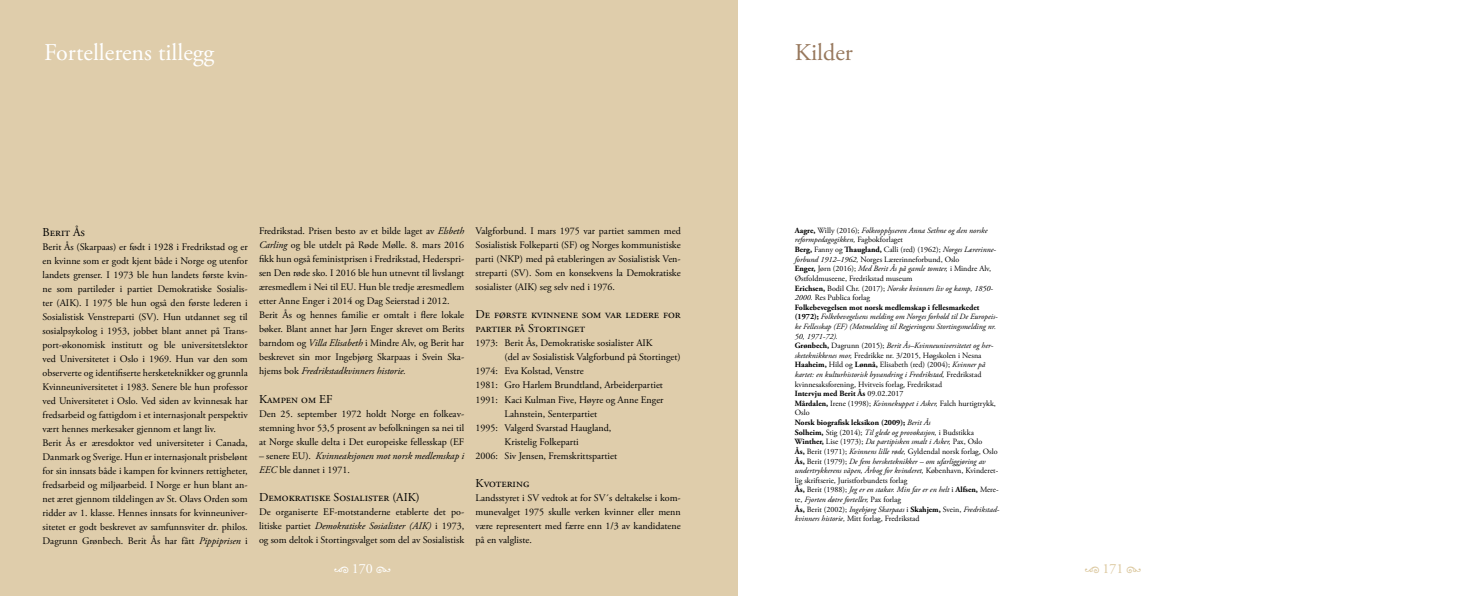
<style>
.page{position:relative;width:1475px;height:596px;background:#fff}
.page>*{position:absolute;margin:0;border:0;box-sizing:border-box;transform-origin:0 0}
.t1{font:24px "Adobe Garamond Pro";color:#fff}
.t2{font:24px "Adobe Garamond Pro";color:#97785d}
.t3{font:14px "Adobe Garamond Pro";color:#fff}
.t4{font:14px "Adobe Garamond Pro";color:#dbc79d}
.t5{font:12px/14px "Adobe Garamond Pro";color:#000}
.t6{font:10px/14px "Adobe Garamond Pro";color:#000;text-align:justify}
.t7{font:italic 10px/14px "Adobe Garamond Pro";color:#000}
.t8{font:italic 8px/9.6px "Adobe Garamond Pro";color:#000}
.s1{font-style:italic}
.s2{font-style:normal}
.s3{font-weight:700;font-style:normal}
</style>
<div class="page">
<div style="left:0;top:0;width:737px;height:595px;background:#dfcdab"></div>
<h1 class="t1" style="left:44px;top:38px;width:171px">Fortellerens tillegg</h1>
<h1 class="t2" style="left:794px;top:38px;width:59px">Kilder</h1>
<p class="t5" style="left:43px;top:225px;width:44px">Berit Ås</p>
<p class="t6" style="left:43px;top:240px;width:207px;text-align:left">Berit Ås (Skarpaas) er født i 1928 i Fredrikstad og er en kvinne som er godt kjent både i Norge og utenfor landets grenser. I 1973 ble hun landets første kvin&shy;ne som partileder i partiet Demokratiske Sosialis&shy;ter (AIK). I 1975 ble hun også den første lederen i Sosialistisk Venstreparti (SV). Hun utdannet seg til sosialpsykolog i 1953, jobbet blant annet på Trans&shy;port-økonomisk institutt og ble universitetslektor ved Universitetet i Oslo i 1969. Hun var den som observerte og identifiserte hersketeknikker og grunnla Kvinneuniversitetet i 1983. Senere ble hun professor ved Universitetet i Oslo. Ved siden av kvinnesak har fredsarbeid og fattigdom i et internasjonalt perspektiv vært hennes merkesaker gjennom et langt liv.<br>Berit Ås er æresdoktor ved universiteter i Canada, Danmark og Sverige. Hun er internasjonalt prisbelønt for sin innsats både i kampen for kvinners rettigheter, fredsarbeid og miljøarbeid. I Norge er hun blant an&shy;net æret gjennom tildelingen av St. Olavs Orden som ridder av 1. klasse. Hennes innsats for kvinneuniver&shy;sitetet er godt beskrevet av samfunnsviter dr. philos.<br>Dagrunn Grønbech. Berit Ås har fått <span class="s1">Pippiprisen</span> i</p>
<p class="t6" style="left:259px;top:224px;width:207px;text-align:left">Fredrikstad. Prisen besto av et bilde laget av <span class="s1">Elsbeth Carling</span> og ble utdelt på Røde Mølle. 8. mars 2016 fikk hun også feministprisen i Fredrikstad, Hederspri&shy;sen Den røde sko. I 2016 ble hun utnevnt til livslangt æresmedlem i Nei til EU. Hun ble tredje æresmedlem etter Anne Enger i 2014 og Dag Seierstad i 2012.<br>Berit Ås og hennes familie er omtalt i flere lokale bøker. Blant annet har Jørn Enger skrevet om Berits barndom og <span class="s1">Villa Elisabeth</span> i Mindre Alv, og Berit har beskrevet sin mor Ingebjørg Skarpaas i Svein Ska&shy;hjems bok <span class="s1">Fredrikstadkvinners historie.</span></p>
<p class="t5" style="left:259px;top:392px;width:75px">Kampen om EF</p>
<p class="t6" style="left:259px;top:406px;width:207px">Den 25. september 1972 holdt Norge en folkeav&shy;stemning hvor 53,5 prosent av befolkningen sa nei til at Norge skulle delta i Det europeiske fellesskap (EF</p>
<p class="t7" style="left:259px;top:448px;width:207px"><span class="s2">– senere EU).</span> Kvinneaksjonen mot norsk medlemskap i<br>EEC <span class="s2">ble dannet i 1971.</span></p>
<p class="t5" style="left:259px;top:490px;width:162px">Demokratiske Sosialister (AIK)</p>
<p class="t6" style="left:259px;top:504px;width:207px">De organiserte EF-motstanderne etablerte det po&shy;litiske partiet <span class="s1">Demokratiske Sosialister (AIK)</span> i 1973, og som deltok i Stortingsvalget som del av Sosialistisk</p>
<p class="t6" style="left:475px;top:224px;width:207px">Valgforbund. I mars 1975 var partiet sammen med Sosialistisk Folkeparti (SF) og Norges kommunistiske parti (NKP) med på etableringen av Sosialistisk Ven&shy;streparti (SV). Som en konsekvens la Demokratiske sosialister (AIK) seg selv ned i 1976.</p>
<p class="t5" style="left:475px;top:308px;width:207px">De første kvinnene som var ledere for partier på Stortinget</p>
<p class="t6" style="left:475px;top:336px;width:179px">1973: Berit Ås, Demokratiske sosialister AIK</p>
<p class="t6" style="left:504px;top:350px;width:177px">(del av Sosialistisk Valgforbund på Stortinget)</p>
<p class="t6" style="left:475px;top:364px;width:109px">1974: Eva Kolstad, Venstre</p>
<p class="t6" style="left:475px;top:378px;width:189px">1981: Gro Harlem Brundtland, Arbeiderpartiet</p>
<p class="t6" style="left:475px;top:392px;width:189px">1991: Kaci Kulman Five, Høyre og Anne Enger</p>
<p class="t6" style="left:504px;top:406px;width:94px">Lahnstein, Senterpartiet</p>
<p class="t6" style="left:475px;top:420px;width:137px">1995: Valgerd Svarstad Haugland,</p>
<p class="t6" style="left:504px;top:434px;width:76px">Kristelig Folkeparti</p>
<p class="t6" style="left:475px;top:448px;width:143px">2006: Siv Jensen, Fremskrittspartiet</p>
<p class="t5" style="left:475px;top:476px;width:55px">Kvotering</p>
<p class="t6" style="left:475px;top:490px;width:207px">Landsstyret i SV vedtok at for SV´s deltakelse i kom&shy;munevalget 1975 skulle verken kvinner eller menn være representert med færre enn 1/3 av kandidatene på en valgliste.</p>
<p class="t8" style="left:794px;top:225px;width:206px"><span class="s3">Aagre,</span> <span class="s2">Willy (2016);</span> Folkeopplyseren Anna Sethne og den norske reformpedagogikken, <span class="s2">Fagbokforlaget<br></span><span class="s3">Berg,</span> <span class="s2">Fanny og</span> <span class="s3">Thaugland,</span> <span class="s2">Calli (red) (1962);</span> Norges Lærerinne&shy;forbund 1912–1962, <span class="s2">Norges Lærerinneforbund, Oslo<br></span><span class="s3">Enger,</span> <span class="s2">Jørn (2016);</span> Med Berit Ås på gamle tomter, <span class="s2">i Mindre Alv, Østfoldmuseene, Fredrikstad museum<br></span><span class="s3">Erichsen,</span> <span class="s2">Bodil Chr. (2017);</span> Norske kvinners liv og kamp, 1850- 2000. <span class="s2">Res Publica forlag<br></span><span class="s3">Folkebevegelsen mot norsk medlemskap i fellesmarkedet (1972);</span> Folkebevegelsens melding om Norges forhold til De Europeis&shy;ke Fellesskap (EF) (Motmelding til Regjeringens Stortingsmelding nr.<br>50, 1971-72).<br><span class="s3">Grønbech,</span> <span class="s2">Dagrunn (2015);</span> Berit Ås–Kvinneuniversitetet og her&shy;sketeknikkenes mor, <span class="s2">Fredrikke nr. 3/2015, Høgskolen i Nesna </span><span class="s3">Haaheim,</span> <span class="s2">Hild og</span> <span class="s3">Lønnå,</span> <span class="s2">Elisabeth (red) (2004);</span> Kvinner på kartet: en kulturhistorisk byvandring i Fredrikstad, <span class="s2">Fredrikstad kvinnesaksforening, Hvitveis forlag, Fredrikstad<br></span><span class="s3">Intervju med Berit Ås</span> <span class="s2">09.02.2017<br></span><span class="s3">Mårdalen,</span> <span class="s2">Irene (1998);</span> Kvinnekuppet i Asker, <span class="s2">Falch hurtigtrykk, Oslo<br></span><span class="s3">Norsk biografisk leksikon (2009);</span> Berit Ås<br><span class="s3">Solheim,</span> <span class="s2">Stig (2014);</span> Til glede og provokasjon, <span class="s2">i Budstikka </span><span class="s3">Winther,</span> <span class="s2">Lise (1973);</span> Da partipisken smalt i Asker, <span class="s2">Pax, Oslo<br></span><span class="s3">Ås,</span> <span class="s2">Berit (1971);</span> Kvinnens lille røde, <span class="s2">Gyldendal norsk forlag, Oslo </span><span class="s3">Ås,</span> <span class="s2">Berit (1979);</span> De fem hersketeknikker – om ufarliggjøring av undertrykkerens våpen, Årbog for kvinderet, <span class="s2">København, Kvinderet&shy;lig skriftserie, Juristforbundets forlag<br></span><span class="s3">Ås,</span> <span class="s2">Berit (1988);</span> Jeg er en stakar. Min far er en helt <span class="s2">i</span> <span class="s3">Alfsen,</span> <span class="s2">Mere&shy;te,</span> Fjorten døtre forteller, <span class="s2">Pax forlag<br></span><span class="s3">Ås,</span> <span class="s2">Berit (2002);</span> Ingebjørg Skarpaas <span class="s2">i</span> <span class="s3">Skahjem,</span> <span class="s2">Svein,</span> Fredrikstad&shy;kvinners historie, <span class="s2">Mitt forlag, Fredrikstad</span></p>
<h2 class="t3" style="left:352px;top:560px;width:22px">170</h2>
<h2 class="t4" style="left:1102px;top:560px;width:22px">171</h2>
</div>
